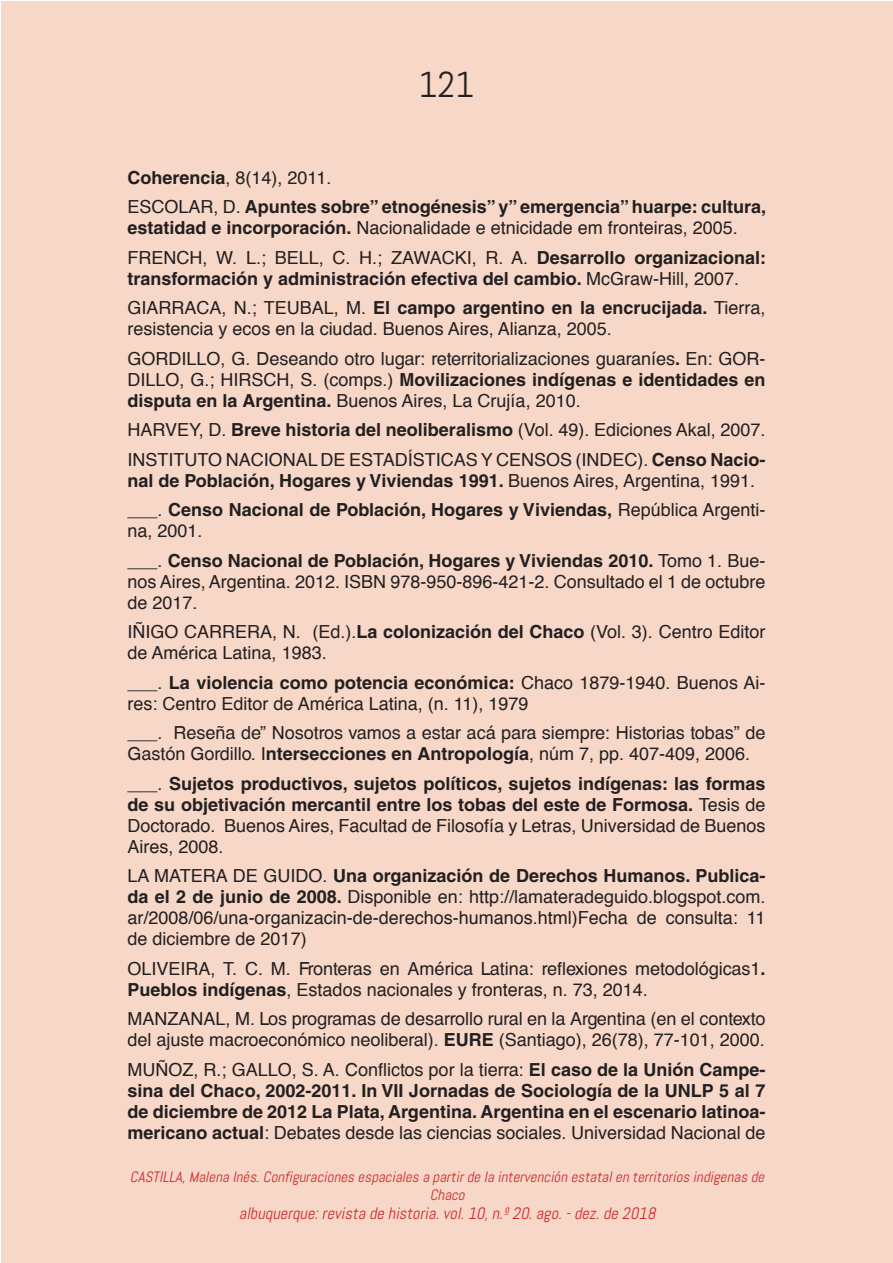
<style>
.page{position:relative;width:893px;height:1263px;background:#fff}
.page>*{position:absolute;margin:0;border:0;box-sizing:border-box;transform-origin:0 0}
.t1{font:36px "Abel";color:#231f20}
.t2{font:18px/21px "Helvetica";color:#231f20}
.t3{font:700 18px/21px "Helvetica";color:#231f20}
.t4{font:18px/21px "Helvetica S";color:#231f20}
.t5{font:italic 16.5px "Abel";color:#ce272a}
.t6{font:italic 15px/18px "Abel";color:#ce272a;text-align:center}
.s1{font-weight:700}
.s2{font-weight:400}
.s3{font-family:"Helvetica S"}
.s4{font-family:"Helvetica"}
.s5{font-family:"Helvetica";font-weight:700}
.s6{font-family:"Helvetica S";font-weight:400}
</style>
<div class="page">
<div style="left:2px;top:2px;width:891px;height:1261px;background:#f7d7c7"></div>
<h1 class="t1" style="left:419px;top:62px;width:57px">121</h1>
<p class="t2" style="left:128px;top:167px;width:205px"><span class="s1">Coherencia</span>, 8(14), 2011.</p>
<p class="t3" style="left:128px;top:196px;width:640px"><span class="s2">ESCOLAR, D.</span> Apuntes sobre” etnogénesis” y” emergencia” huarpe: cultura, estatidad e incorporación. <span class="s2">Nacionalidade e etnicidade em fronteiras, 2005.</span></p>
<p class="t3" style="left:128px;top:246px;width:640px"><span class="s2">FRENCH, W. L.; BELL, C. H.; ZAWACKI, R. A.</span> Desarrollo organizacional: transformación y administración efectiva del cambio. <span class="s2">McGraw-Hill, 2007.</span></p>
<p class="t2" style="left:128px;top:298px;width:639px">GIARRACA, N.; TEUBAL, M. <span class="s1">El campo argentino en la encrucijada.</span> Tierra, resistencia y ecos en la ciudad. Buenos Aires, Alianza, 2005.</p>
<p class="t2" style="left:128px;top:348px;width:639px;text-align:justify">GORDILLO, G. <span class="s3">Deseando otro lugar: reterritorializaciones guaraníes</span><span class="s1">.</span> En: GOR-DILLO, G.; HIRSCH, S. (comps.) <span class="s1">Movilizaciones indígenas e identidades en disputa en la Argentina.</span> Buenos Aires, La Crujía, 2010.</p>
<p class="t2" style="left:128px;top:420px;width:639px">HARVEY, D. <span class="s1">Breve historia del neoliberalismo</span> (Vol. 49). Ediciones Akal, 2007.</p>
<p class="t2" style="left:128px;top:449px;width:639px">INSTITUTO NACIONAL DE ESTADÍSTICAS Y CENSOS (INDEC). <span class="s1">Censo Nacio&shy;nal de Población, Hogares y Viviendas 1991.</span> Buenos Aires, Argentina, 1991.</p>
<p class="t3" style="left:128px;top:499px;width:639px"><span class="s2">___.</span> Censo Nacional de Población, Hogares y Viviendas, <span class="s2">República Argenti&shy;na, 2001.</span></p>
<p class="t2" style="left:128px;top:550px;width:639px;text-align:justify">___. <span class="s1">Censo Nacional de Población, Hogares y Viviendas 2010.</span> Tomo 1. Bue&shy;nos Aires, Argentina. 2012. ISBN 978-950-896-421-2. Consultado el 1 de octubre de 2017.</p>
<p class="t2" style="left:128px;top:622px;width:639px">IÑIGO CARRERA, N. (Ed.).<span class="s1">La colonización del Chaco</span> (Vol. 3). Centro Editor de América Latina, 1983.</p>
<p class="t2" style="left:128px;top:672px;width:639px">___. <span class="s1">La violencia como potencia económica:</span> Chaco 1879-1940. Buenos Ai&shy;res: Centro Editor de América Latina, (n. 11), 1979</p>
<p class="t4" style="left:128px;top:722px;width:639px"><span class="s4">___.</span> Reseña de” Nosotros vamos a estar acá para siempre: Historias tobas” de<br>Gastón Gordillo. <span class="s4">I</span><span class="s5">ntersecciones en Antropología</span><span class="s4">, núm 7, pp. 407-409, 2006.</span></p>
<p class="t3" style="left:128px;top:773px;width:639px;text-align:justify"><span class="s2">___.</span> Sujetos productivos, sujetos políticos, sujetos indígenas: las formas de su objetivación mercantil entre los tobas del este de Formosa. <span class="s2">Tesis de Doctorado. Buenos Aires, Facultad de Filosofía y Letras, Universidad de Buenos Aires, 2008.</span></p>
<p class="t2" style="left:128px;top:866px;width:639px;text-align:justify">LA MATERA DE GUIDO. <span class="s1">Una organización de Derechos Humanos. Publica&shy;da el 2 de junio de 2008.</span> Disponible en: http://lamateradeguido.blogspot.com. ar/2008/06/una-organizacin-de-derechos-humanos.html)Fecha de consulta: 11 de diciembre de 2017)</p>
<p class="t2" style="left:128px;top:958px;width:639px">OLIVEIRA, T. C. M. <span class="s3">Fronteras en América Latina: reflexiones metodológicas1</span><span class="s1">.<br>Pueblos indígenas</span>, Estados nacionales y fronteras, n. 73, 2014.</p>
<p class="t4" style="left:128px;top:1009px;width:639px"><span class="s4">MANZANAL, M.</span> Los programas de desarrollo rural en la Argentina (en el contexto del ajuste macroeconómico neoliberal). <span class="s5">EURE</span> <span class="s4">(Santiago), 26(78), 77-101, 2000.</span></p>
<p class="t3" style="left:128px;top:1059px;width:639px;text-align:justify"><span class="s2">MUÑOZ, R.; GALLO, S. A.</span> <span class="s6">Conflictos por la tierra:</span> El caso de la Unión Campe&shy;sina del Chaco, 2002-2011. In VII Jornadas de Sociología de la UNLP 5 al 7 de diciembre de 2012 La Plata, Argentina. Argentina en el escenario latinoa&shy;mericano actual<span class="s2">: Debates desde las ciencias sociales. Universidad Nacional de</span></p>
<p class="t6" style="left:130px;top:1167px;width:640px">CASTILLA,MalenaInés.Configuracionesespacialesapartirdelaintervenciónestatalenterritoriosindigenasde<br>Chaco</p>
<p class="t5" style="left:239px;top:1203px;width:422px">albuquerque:revistadehistoria.vol.10,n.º20.ago.-dez.de2018</p>
</div>
